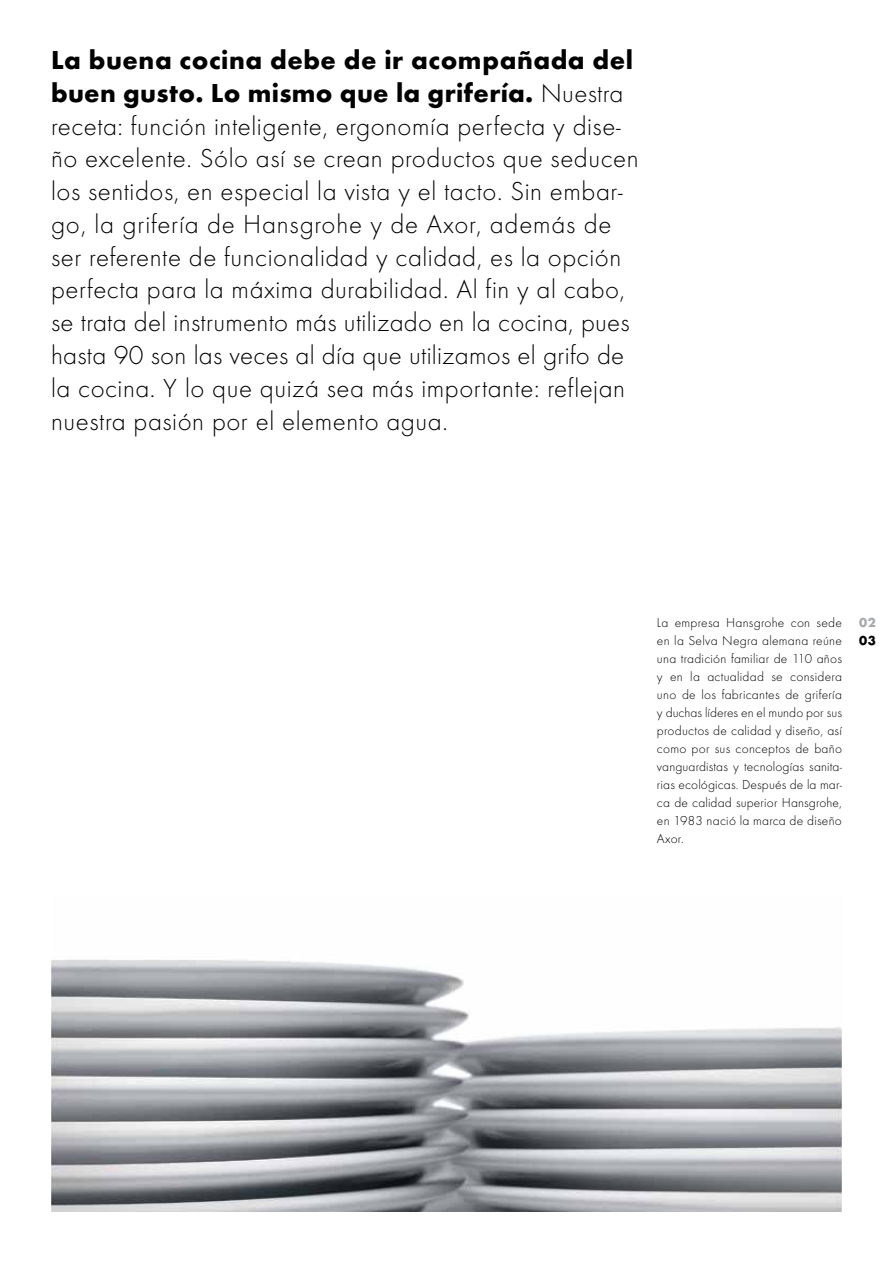
<style>
.page{position:relative;width:893px;height:1263px;background:#fff}
.page>*{position:absolute;margin:0;border:0;box-sizing:border-box;transform-origin:0 0}
.t1{font:300 27px/32.8px "Futura TOT";letter-spacing:.02em;color:#000}
.t2{font:300 13.5px/18px "Futura TOT";letter-spacing:.01em;color:#000;text-align:justify}
.t3{font:700 13.5px "Futura TOT";color:#a7a9ac}
.t4{font:700 13.5px "Futura TOT";color:#000}
.s1{font-weight:700}
</style>
<div class="page">
<img style="left:51px;top:960px;width:791px;height:252px">
<p class="t1" style="left:51px;top:44px;width:589px"><span class="s1">La buena cocina debe de ir acompañada del buen gusto. Lo mismo que la grifería.</span> Nuestra receta: función inteligente, ergonomía perfecta y dise&shy;ño excelente. Sólo así se crean productos que seducen los sentidos, en especial la vista y el tacto. Sin embar&shy;go, la grifería de Hansgrohe y de Axor, además de ser referente de funcionalidad y calidad, es la opción perfecta para la máxima durabilidad. Al fin y al cabo, se trata del instrumento más utilizado en la cocina, pues hasta 90 son las veces al día que utilizamos el grifo de la cocina. Y lo que quizá sea más importante: reflejan nuestra pasión por el elemento agua.</p>
<p class="t2" style="left:657px;top:614px;width:186px">La empresa Hansgrohe con sede en la Selva Negra alemana reúne una tradición familiar de 110 años y en la actualidad se considera uno de los fabricantes de grifería y duchas líderes en el mundo por sus productos de calidad y diseño, así como por sus conceptos de baño vanguardistas y tecnologías sanita&shy;rias ecológicas. Después de la mar&shy;ca de calidad superior Hansgrohe, en 1983 nació la marca de diseño Axor.</p>
<p class="t3" style="left:859px;top:614px;width:18px">02</p>
<p class="t4" style="left:859px;top:632px;width:18px">03</p>
</div>
